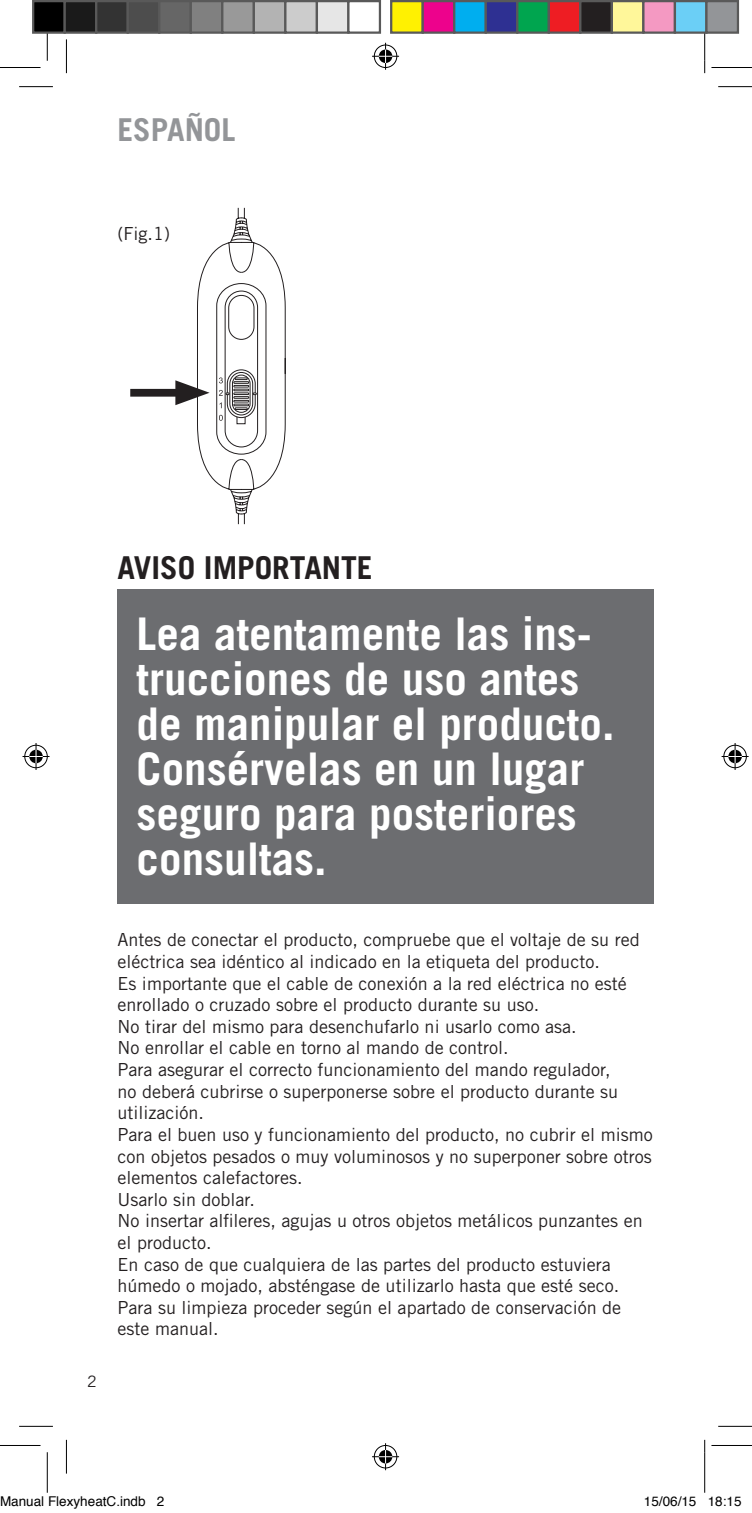
<style>
.page{position:relative;width:752px;height:1513px;background:#fff}
.page>*{position:absolute;margin:0;border:0;box-sizing:border-box;transform-origin:0 0}
.t1{font:700 45px/45px "Trade Gothic LT Std";color:#fff}
.t2{font:700 31.5px "Trade Gothic LT Std";color:#231f20}
.t3{font:700 31.5px "Trade Gothic LT Std";color:#939598}
.t4{font:18px/21.6px "Trade Gothic LT Std";color:#231f20}
.t5{font:15.75px "Trade Gothic LT Std";color:#231f20}
.t6{font:13.5px "Helvetica";color:#000}
</style>
<div class="page">
<div style="left:130px;top:389px;width:59px;height:8px;background:#231f20"></div>
<svg style="left:175px;top:207px;width:111px;height:318px"></svg>
<div style="left:117px;top:589px;width:536px;height:314px;background:#6c6d70"></div>
<hr style="left:19px;top:86px;width:34px;height:1px;background:#000">
<hr style="left:718px;top:86px;width:33px;height:1px;background:#000">
<hr style="left:19px;top:1426px;width:34px;height:1px;background:#000">
<hr style="left:718px;top:1426px;width:33px;height:1px;background:#000">
<hr style="left:66px;top:39px;width:1px;height:34px;background:#000">
<hr style="left:66px;top:1439px;width:1px;height:34px;background:#000">
<hr style="left:704px;top:39px;width:1px;height:34px;background:#000">
<hr style="left:704px;top:1439px;width:1px;height:34px;background:#000">
<hr style="left:0;top:67px;width:40px;height:1px;background:#000">
<hr style="left:711px;top:67px;width:40px;height:1px;background:#000">
<hr style="left:0;top:1445px;width:40px;height:1px;background:#000">
<hr style="left:711px;top:1445px;width:40px;height:1px;background:#000">
<hr style="left:47px;top:20px;width:1px;height:41px;background:#000">
<hr style="left:47px;top:1452px;width:1px;height:40px;background:#000">
<hr style="left:704px;top:20px;width:1px;height:41px;background:#000">
<hr style="left:704px;top:1452px;width:1px;height:40px;background:#000">
<svg style="left:372px;top:43px;width:27px;height:27px"></svg>
<svg style="left:372px;top:1443px;width:27px;height:27px"></svg>
<svg style="left:23px;top:743px;width:27px;height:27px"></svg>
<svg style="left:721px;top:743px;width:27px;height:27px"></svg>
<div style="left:33px;top:1px;width:32px;height:32px;background:#000"></div>
<div style="left:32px;top:0;width:34px;height:34px;border:2px solid #595959"></div>
<div style="left:65px;top:1px;width:31px;height:32px;background:#1a1a1a"></div>
<div style="left:64px;top:0;width:33px;height:34px;border:2px solid #595959"></div>
<div style="left:96px;top:1px;width:32px;height:32px;background:#333"></div>
<div style="left:95px;top:0;width:34px;height:34px;border:2px solid #595959"></div>
<div style="left:128px;top:1px;width:31px;height:32px;background:#4d4d4d"></div>
<div style="left:127px;top:0;width:33px;height:34px;border:2px solid #595959"></div>
<div style="left:159px;top:1px;width:32px;height:32px;background:#666"></div>
<div style="left:158px;top:0;width:34px;height:34px;border:2px solid #595959"></div>
<div style="left:191px;top:1px;width:31px;height:32px;background:#808080"></div>
<div style="left:190px;top:0;width:33px;height:34px;border:2px solid #595959"></div>
<div style="left:222px;top:1px;width:32px;height:32px;background:#999"></div>
<div style="left:221px;top:0;width:34px;height:34px;border:2px solid #595959"></div>
<div style="left:254px;top:1px;width:31px;height:32px;background:#b3b3b3"></div>
<div style="left:253px;top:0;width:33px;height:34px;border:2px solid #595959"></div>
<div style="left:285px;top:1px;width:32px;height:32px;background:#ccc"></div>
<div style="left:284px;top:0;width:34px;height:34px;border:2px solid #595959"></div>
<div style="left:317px;top:1px;width:31px;height:32px;background:#e6e6e6"></div>
<div style="left:316px;top:0;width:33px;height:34px;border:2px solid #595959"></div>
<div style="left:347px;top:0;width:34px;height:34px;border:2px solid #595959"></div>
<div style="left:391px;top:1px;width:31px;height:32px;background:#fff101"></div>
<div style="left:390px;top:0;width:34px;height:34px;border:2px solid #595959"></div>
<div style="left:422px;top:1px;width:32px;height:32px;background:#ed028c"></div>
<div style="left:421px;top:0;width:34px;height:34px;border:2px solid #595959"></div>
<div style="left:454px;top:1px;width:31px;height:32px;background:#00aeef"></div>
<div style="left:453px;top:0;width:34px;height:34px;border:2px solid #595959"></div>
<div style="left:485px;top:1px;width:32px;height:32px;background:#2e3092"></div>
<div style="left:484px;top:0;width:34px;height:34px;border:2px solid #595959"></div>
<div style="left:517px;top:1px;width:31px;height:32px;background:#00a54f"></div>
<div style="left:516px;top:0;width:34px;height:34px;border:2px solid #595959"></div>
<div style="left:548px;top:1px;width:32px;height:32px;background:#ee1d23"></div>
<div style="left:547px;top:0;width:34px;height:34px;border:2px solid #595959"></div>
<div style="left:580px;top:1px;width:31px;height:32px;background:#231f20"></div>
<div style="left:579px;top:0;width:34px;height:34px;border:2px solid #595959"></div>
<div style="left:611px;top:1px;width:32px;height:32px;background:#fff79a"></div>
<div style="left:610px;top:0;width:34px;height:34px;border:2px solid #595959"></div>
<div style="left:643px;top:1px;width:31px;height:32px;background:#f499c2"></div>
<div style="left:642px;top:0;width:34px;height:34px;border:2px solid #595959"></div>
<div style="left:674px;top:1px;width:32px;height:32px;background:#6bcff6"></div>
<div style="left:673px;top:0;width:34px;height:34px;border:2px solid #595959"></div>
<div style="left:706px;top:1px;width:31px;height:32px;background:#939598"></div>
<div style="left:705px;top:0;width:34px;height:34px;border:2px solid #595959"></div>
<h2 class="t3" style="left:117px;top:111px;width:119px">ESPAÑOL</h2>
<p class="t4" style="left:117px;top:223px;width:54px">(Fig.1)</p>
<h2 class="t2" style="left:117px;top:548px;width:257px">AVISO IMPORTANTE</h2>
<h1 class="t1" style="left:137px;top:610px;width:479px">Lea atentamente las ins&shy;trucciones de uso antes de manipular el producto.<br>Consérvelas en un lugar seguro para posteriores consultas.</h1>
<p class="t5" style="left:87px;top:1371px;width:11px">2</p>
<p class="t4" style="left:117px;top:929px;width:536px">Antes de conectar el producto, compruebe que el voltaje de su red eléctrica sea idéntico al indicado en la etiqueta del producto.<br>Es importante que el cable de conexión a la red eléctrica no esté enrollado o cruzado sobre el producto durante su uso.<br>No tirar del mismo para desenchufarlo ni usarlo como asa.<br>No enrollar el cable en torno al mando de control.<br>Para asegurar el correcto funcionamiento del mando regulador,<br>no deberá cubrirse o superponerse sobre el producto durante su utilización.<br>Para el buen uso y funcionamiento del producto, no cubrir el mismo con objetos pesados o muy voluminosos y no superponer sobre otros elementos calefactores.<br>Usarlo sin doblar.<br>No insertar alfileres, agujas u otros objetos metálicos punzantes en el producto.<br>En caso de que cualquiera de las partes del producto estuviera húmedo o mojado, absténgase de utilizarlo hasta que esté seco.<br>Para su limpieza proceder según el apartado de conservación de este manual.</p>
<p class="t6" style="left:0;top:1491px;width:166px">Manual FlexyheatC.indb 2</p>
<p class="t6" style="left:643px;top:1491px;width:99px">15/06/15 18:15</p>
</div>
